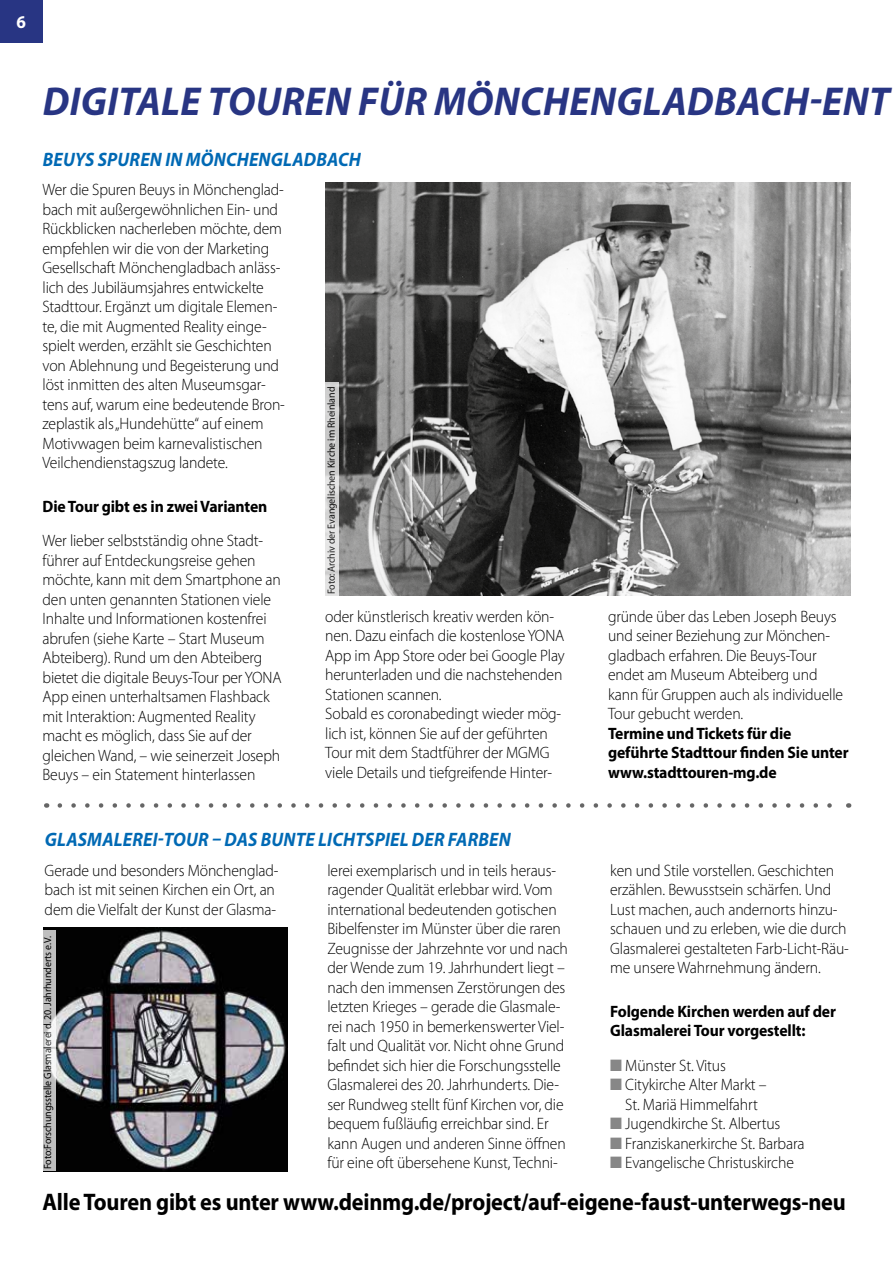
<style>
.page{position:relative;width:893px;height:1263px;background:#fff}
.page>*{position:absolute;margin:0;border:0;box-sizing:border-box;transform-origin:0 0}
.t1{font:italic 700 40.5px "Myriad Pro";letter-spacing:.01em;color:#283583;scale:.96 1}
.t2{font:700 24px "Myriad Pro";letter-spacing:-.01em;color:#000;scale:.93 1}
.t3{font:italic 700 19.5px "Myriad Pro";letter-spacing:.01em;color:#0069b4;scale:.93 1}
.t4{font:700 18px "Myriad Pro";color:#fff;scale:.95 1}
.t5{font:300 16.5px/19.5px "Myriad Pro";letter-spacing:-.01em;color:#000;scale:.95 1}
.t6{font:700 16.5px/19.5px "Myriad Pro";letter-spacing:-.01em;color:#000;scale:.95 1}
.t7{font:10.5px "Myriad Pro";letter-spacing:-.01em;color:#000;scale:.95 1}
.s1{color:#878787}
</style>
<div class="page">
<div style="left:0;top:0;width:43px;height:43px;background:#283583"></div>
<img style="left:325px;top:183px;width:525px;height:412px">
<svg style="left:60px;top:803px;width:772px;height:5px"></svg>
<svg style="left:325px;top:382px;width:14px;height:214px;background:#d7d7d6"></svg>
<img style="left:43px;top:927px;width:244px;height:245px">
<svg style="left:43px;top:930px;width:12px;height:241px;background:#c6c6c6"></svg>
<p class="t4" style="left:17px;top:10px;width:11px">6</p>
<h1 class="t1" style="left:43px;top:75px;width:883px">DIGITALE TOUREN FÜR MÖNCHENGLADBACH-ENT</h1>
<p class="t3" style="left:43px;top:147px;width:344px">BEUYS SPUREN IN MÖNCHENGLADBACH</p>
<p class="t5" style="left:43px;top:180px;width:257px">Wer die Spuren Beuys in Mönchenglad&shy;bach mit außergewöhnlichen Ein- und Rückblicken nacherleben möchte, dem empfehlen wir die von der Marketing Gesellschaft Mönchengladbach anläss&shy;lich des Jubiläumsjahres entwickelte Stadttour. Ergänzt um digitale Elemen&shy;te, die mit Augmented Reality einge&shy;spielt werden, erzählt sie Geschichten von Ablehnung und Begeisterung und löst inmitten des alten Museumsgar&shy;tens auf, warum eine bedeutende Bron&shy;zeplastik als „Hundehütte“ auf einem Motivwagen beim karnevalistischen Veilchendienstagszug landete.</p>
<p class="t6" style="left:43px;top:496px;width:238px">Die Tour gibt es in zwei Varianten</p>
<p class="t5" style="left:43px;top:531px;width:253px">Wer lieber selbstständig ohne Stadt&shy;führer auf Entdeckungsreise gehen möchte, kann mit dem Smartphone an den unten genannten Stationen viele Inhalte und Informationen kostenfrei abrufen (siehe Karte – Start Museum Abteiberg). Rund um den Abteiberg bietet die digitale Beuys-Tour per YONA App einen unterhaltsamen Flashback mit Interaktion: Augmented Reality macht es möglich, dass Sie auf der gleichen Wand, – wie seinerzeit Joseph Beuys – ein Statement hinterlassen</p>
<p class="t7" style="left:325px;top:594px;width:220px;rotate:-90deg">Foto: Archiv der Evangelischen Kirche im Rheinland</p>
<p class="t5" style="left:325px;top:606px;width:254px">oder künstlerisch kreativ werden kön&shy;nen. Dazu einfach die kostenlose YONA App im App Store oder bei Google Play herunterladen und die nachstehenden Stationen scannen.<br>Sobald es coronabedingt wieder mög&shy;lich ist, können Sie auf der geführten Tour mit dem Stadtführer der MGMG viele Details und tiefgreifende Hinter-</p>
<p class="t5" style="left:608px;top:606px;width:249px">gründe über das Leben Joseph Beuys und seiner Beziehung zur Mönchen&shy;gladbach erfahren. Die Beuys-Tour endet am Museum Abteiberg und kann für Gruppen auch als individuelle<br>Tour gebucht werden.</p>
<p class="t6" style="left:608px;top:723px;width:255px">Termine und Tickets für die geführte Stadttour finden Sie unter www.stadttouren-mg.de</p>
<p class="t3" style="left:45px;top:827px;width:503px">GLASMALEREI-TOUR – DAS BUNTE LICHTSPIEL DER FARBEN</p>
<p class="t5" style="left:45px;top:860px;width:248px">Gerade und besonders Mönchenglad&shy;bach ist mit seinen Kirchen ein Ort, an dem die Vielfalt der Kunst der Glasma-</p>
<p class="t5" style="left:327px;top:860px;width:255px">lerei exemplarisch und in teils heraus&shy;ragender Qualität erlebbar wird. Vom international bedeutenden gotischen Bibelfenster im Münster über die raren Zeugnisse der Jahrzehnte vor und nach der Wende zum 19. Jahrhundert liegt – nach den immensen Zerstörungen des letzten Krieges – gerade die Glasmale&shy;rei nach 1950 in bemerkenswerter Viel&shy;falt und Qualität vor. Nicht ohne Grund befindet sich hier die Forschungsstelle Glasmalerei des 20. Jahrhunderts. Die&shy;ser Rundweg stellt fünf Kirchen vor, die bequem fußläufig erreichbar sind. Er kann Augen und anderen Sinne öffnen für eine oft übersehene Kunst, Techni-</p>
<p class="t5" style="left:610px;top:860px;width:253px">ken und Stile vorstellen. Geschichten erzählen. Bewusstsein schärfen. Und Lust machen, auch andernorts hinzu&shy;schauen und zu erleben, wie die durch Glasmalerei gestalteten Farb-Licht-Räu&shy;me unsere Wahrnehmung ändern.</p>
<p class="t7" style="left:41px;top:1169px;width:247px;rotate:-90deg">Foto:Forschungsstelle Glasmalerei d. 20. Jahrhunderts e.V.</p>
<p class="t6" style="left:610px;top:1001px;width:239px">Folgende Kirchen werden auf der<br>Glasmalerei Tour vorgestellt:</p>
<p class="t5" style="left:610px;top:1055px;width:123px"><span class="s1">■</span> Münster St. Vitus</p>
<p class="t5" style="left:610px;top:1075px;width:166px;text-align:center"><span class="s1">■</span> Citykirche Alter Markt –<br>St. Mariä Himmelfahrt</p>
<p class="t5" style="left:610px;top:1114px;width:181px"><span class="s1">■</span> Jugendkirche St. Albertus</p>
<p class="t5" style="left:610px;top:1133px;width:206px"><span class="s1">■</span> Franziskanerkirche St. Barbara</p>
<p class="t5" style="left:610px;top:1153px;width:195px"><span class="s1">■</span> Evangelische Christuskirche</p>
<h2 class="t2" style="left:43px;top:1186px;width:865px">Alle Touren gibt es unter www.deinmg.de/project/auf-eigene-faust-unterwegs-neu</h2>
</div>
